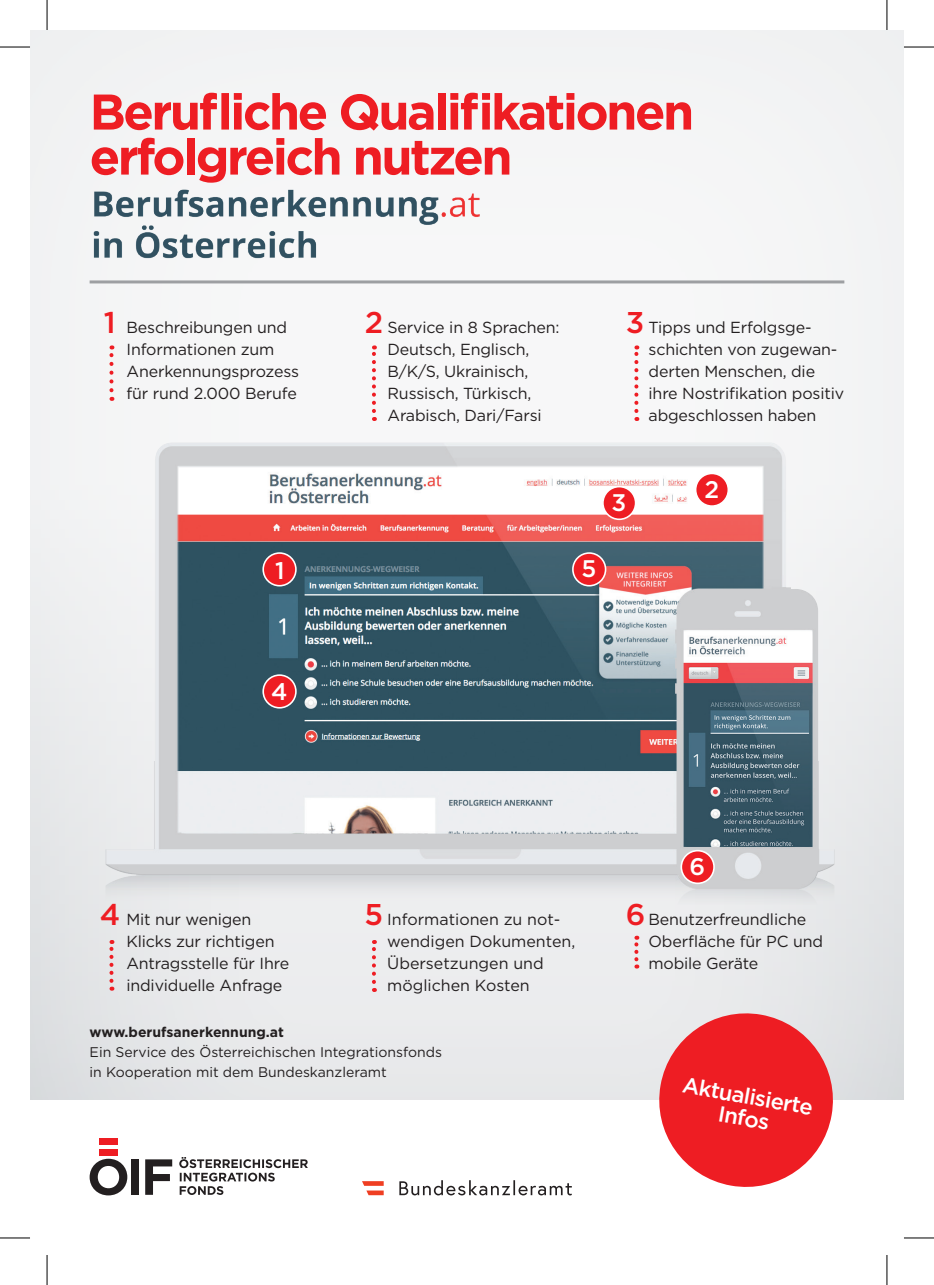
<style>
.page{position:relative;width:934px;height:1285px;background:#fff}
.page>*{position:absolute;margin:0;border:0;box-sizing:border-box;transform-origin:0 0}
.t1{font:700 50px/45px "Gotham";letter-spacing:-.05em;color:#ee1d23}
.t2{font:500 24px "Gotham";color:#fff}
.t3{font:500 22px/22px "Gotham";color:#fff;text-align:center}
.t4{font:16px/22px "Gotham";letter-spacing:-.01em;color:#231f20}
.t5{font:14px/20px "Gotham";color:#231f20}
.t6{font:700 14px "Gotham";color:#231f20}
.s1{font-weight:500;font-size:30px;color:#ee1d23}
</style>
<div class="page">
<div style="left:30px;top:30px;width:873px;height:1225px;background:#4e626b;opacity:.25"></div>
<div style="left:30px;top:1100px;width:873px;height:155px;background:#fff"></div>
<div style="left:92px;top:761px;width:755px;height:145px;background:#e8e9eb"></div>
<img style="left:106px;top:442px;width:727px;height:446px">
<svg style="left:652px;top:1006px;width:187px;height:181px;background:#ee5c61"></svg>
<hr style="left:90px;top:280px;width:754px;height:3px;background:#9d9fa2">
<svg style="left:109px;top:345px;width:4px;height:45px"></svg>
<svg style="left:372px;top:345px;width:4px;height:66px"></svg>
<svg style="left:634px;top:345px;width:4px;height:66px"></svg>
<svg style="left:109px;top:940px;width:4px;height:50px"></svg>
<svg style="left:372px;top:940px;width:4px;height:42px"></svg>
<svg style="left:634px;top:935px;width:4px;height:33px"></svg>
<div style="left:263px;top:553px;width:33px;height:33px;background:#ee1d23;border-radius:50%"></div>
<div style="left:262px;top:552px;width:34px;height:34px;border:2px solid #fff;border-radius:50%"></div>
<div style="left:602px;top:486px;width:33px;height:33px;background:#ee1d23;border-radius:50%"></div>
<div style="left:602px;top:486px;width:34px;height:34px;border:2px solid #fff;border-radius:50%"></div>
<div style="left:572px;top:553px;width:33px;height:33px;background:#ee1d23;border-radius:50%"></div>
<div style="left:572px;top:552px;width:34px;height:34px;border:2px solid #fff;border-radius:50%"></div>
<div style="left:263px;top:675px;width:33px;height:33px;background:#ee1d23;border-radius:50%"></div>
<div style="left:262px;top:674px;width:34px;height:34px;border:2px solid #fff;border-radius:50%"></div>
<div style="left:681px;top:850px;width:32px;height:33px;background:#ee1d23;border-radius:50%"></div>
<div style="left:680px;top:850px;width:34px;height:34px;border:2px solid #fff;border-radius:50%"></div>
<div style="left:695px;top:473px;width:33px;height:33px;background:#ee1d23;border-radius:50%"></div>
<div style="left:694px;top:472px;width:34px;height:35px;border:2px solid #fff;border-radius:50%"></div>
<img style="left:91px;top:186px;width:388px;height:82px">
<svg style="left:90px;top:1158px;width:37px;height:37px"></svg>
<div style="left:131px;top:1159px;width:8px;height:35px;background:#231f20"></div>
<svg style="left:145px;top:1159px;width:27px;height:35px"></svg>
<div style="left:99px;top:1149px;width:19px;height:6px;background:#ee1d23"></div>
<div style="left:99px;top:1138px;width:19px;height:7px;background:#ee1d23"></div>
<svg style="left:179px;top:1157px;width:129px;height:38px"></svg>
<svg style="left:399px;top:1180px;width:172px;height:15px"></svg>
<svg style="left:362px;top:1181px;width:21px;height:14px"></svg>
<hr style="left:0;top:47px;width:30px;height:1px;background:#000">
<hr style="left:903px;top:47px;width:30px;height:1px;background:#000">
<hr style="left:0;top:1237px;width:30px;height:1px;background:#000">
<hr style="left:903px;top:1237px;width:30px;height:1px;background:#000">
<hr style="left:47px;top:0;width:1px;height:30px;background:#000">
<hr style="left:47px;top:1255px;width:1px;height:30px;background:#000">
<hr style="left:886px;top:0;width:1px;height:30px;background:#000">
<hr style="left:886px;top:1255px;width:1px;height:30px;background:#000">
<h1 class="t1" style="left:90px;top:89px;width:606px">Berufliche Qualifikationen erfolgreich nutzen</h1>
<p class="t4" style="left:126px;top:316px;width:174px;text-indent:-23px"><span class="s1">1</span> Beschreibungen und<br>Informationen zum<br>Anerkennungsprozess für rund 2.000 Berufe</p>
<p class="t4" style="left:364px;top:316px;width:196px;text-align:center"><span class="s1">2</span> Service in 8 Sprachen:<br>Deutsch, Englisch,<br>B/K/S, Ukrainisch,<br>Russisch, Türkisch,<br>Arabisch, Dari/Farsi</p>
<p class="t4" style="left:648px;top:316px;width:197px;text-indent:-23px"><span class="s1">3</span> Tipps und Erfolgsge&shy;schichten von zugewan&shy;derten Menschen, die ihre Nostrifikation positiv abgeschlossen haben</p>
<h2 class="t2" style="left:275px;top:554px;width:11px">1</h2>
<h2 class="t2" style="left:271px;top:675px;width:18px">4</h2>
<h2 class="t2" style="left:611px;top:487px;width:16px">3</h2>
<h2 class="t2" style="left:581px;top:553px;width:16px">5</h2>
<h2 class="t2" style="left:704px;top:473px;width:16px">2</h2>
<h2 class="t2" style="left:689px;top:851px;width:17px">6</h2>
<p class="t4" style="left:126px;top:907px;width:164px;text-indent:-27px"><span class="s1">4</span> Mit nur wenigen<br>Klicks zur richtigen<br>Antragsstelle für Ihre individuelle Anfrage</p>
<p class="t4" style="left:387px;top:907px;width:189px;text-indent:-23px"><span class="s1">5</span> Informationen zu not&shy;wendigen Dokumenten,<br>Übersetzungen und möglichen Kosten</p>
<p class="t4" style="left:648px;top:907px;width:176px;text-indent:-23px"><span class="s1">6</span> Benutzerfreundliche<br>Oberfläche für PC und mobile Geräte</p>
<p class="t6" style="left:90px;top:1023px;width:196px">www.berufsanerkennung.at</p>
<p class="t5" style="left:90px;top:1042px;width:354px">Ein Service des Österreichischen Integrationsfonds in Kooperation mit dem Bundeskanzleramt</p>
<h3 class="t3" style="left:684px;top:1073px;width:133px;rotate:10deg">Aktualisierte<br>Infos</h3>
</div>
